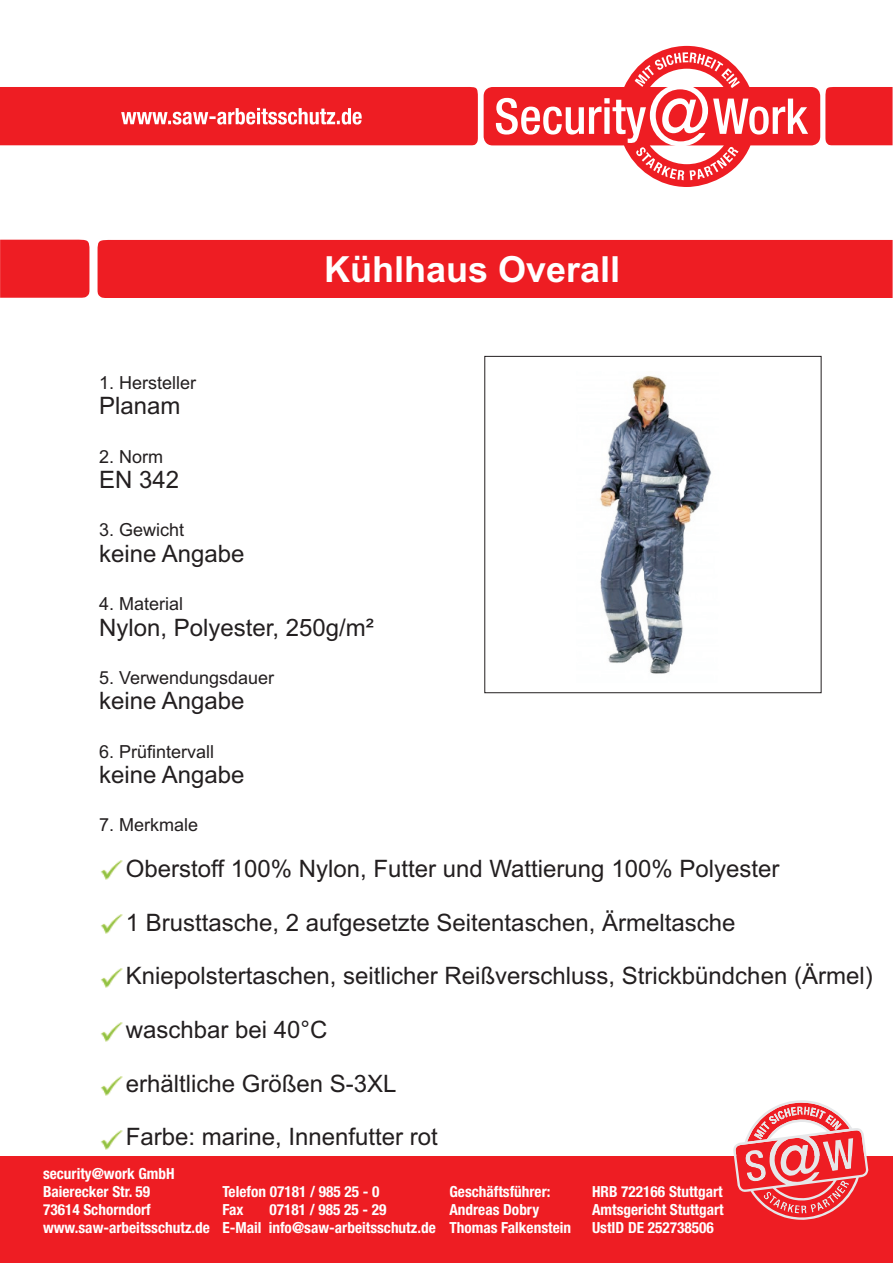
<style>
.page{position:relative;width:893px;height:1263px;background:#fff}
.page>*{position:absolute;margin:0;border:0;box-sizing:border-box;transform-origin:0 0}
.t1{font:700 36px "Arial";color:#fff}
.t2{font:24px "Arial";color:#231f20}
.t3{font:18px "Arial";color:#231f20}
.t4{font:700 condensed 15.3px/18.1px "Helvetica Neue LT Std";color:#fff}
</style>
<div class="page">
<svg style="left:484px;top:46px;width:336px;height:141px"></svg>
<svg style="left:496px;top:52px;width:312px;height:128px"></svg>
<div style="left:825px;top:87px;width:68px;height:58px;background:#ee1d23"></div>
<svg style="left:0;top:87px;width:478px;height:58px;background:#ef2b30"></svg>
<div style="left:0;top:1157px;width:893px;height:106px;background:#ee1d23"></div>
<div style="left:98px;top:240px;width:795px;height:58px;background:#ee1d23"></div>
<div style="left:0;top:239px;width:89px;height:59px;background:#ee1d23"></div>
<div style="left:485px;top:356px;width:336px;height:337px;border:1px solid #231f20"></div>
<svg style="left:733px;top:1100px;width:135px;height:120px"></svg>
<img style="left:101px;top:860px;width:22px;height:20px">
<img style="left:101px;top:914px;width:22px;height:20px">
<img style="left:101px;top:968px;width:22px;height:20px">
<img style="left:101px;top:1022px;width:22px;height:20px">
<img style="left:101px;top:1076px;width:22px;height:20px">
<img style="left:101px;top:1130px;width:22px;height:20px">
<img style="left:599px;top:376px;width:113px;height:298px">
<h1 class="t1" style="left:324px;top:255px;width:298px">Kühlhaus Overall</h1>
<p class="t3" style="left:99px;top:376px;width:99px">1. Hersteller</p>
<p class="t2" style="left:99px;top:397px;width:83px">Planam</p>
<p class="t3" style="left:99px;top:449px;width:66px">2. Norm</p>
<p class="t2" style="left:99px;top:471px;width:82px">EN 342</p>
<p class="t3" style="left:99px;top:523px;width:87px">3. Gewicht</p>
<p class="t2" style="left:99px;top:544px;width:147px">keine Angabe</p>
<p class="t3" style="left:99px;top:597px;width:86px">4. Material</p>
<p class="t2" style="left:99px;top:618px;width:276px">Nylon, Polyester, 250g/m²</p>
<p class="t3" style="left:99px;top:671px;width:177px">5. Verwendungsdauer</p>
<p class="t2" style="left:99px;top:692px;width:147px">keine Angabe</p>
<p class="t3" style="left:99px;top:744px;width:117px">6. Prüfintervall</p>
<p class="t2" style="left:99px;top:766px;width:147px">keine Angabe</p>
<p class="t3" style="left:99px;top:818px;width:101px">7. Merkmale</p>
<p class="t2" style="left:126px;top:859px;width:655px">Oberstoff 100% Nylon, Futter und Wattierung 100% Polyester</p>
<p class="t2" style="left:126px;top:913px;width:611px">1 Brusttasche, 2 aufgesetzte Seitentaschen, Ärmeltasche</p>
<p class="t2" style="left:126px;top:967px;width:748px">Kniepolstertaschen, seitlicher Reißverschluss, Strickbündchen (Ärmel)</p>
<p class="t2" style="left:126px;top:1020px;width:203px">waschbar bei 40°C</p>
<p class="t2" style="left:126px;top:1074px;width:272px">erhältliche Größen S-3XL</p>
<p class="t2" style="left:126px;top:1128px;width:314px">Farbe: marine, Innenfutter rot</p>
<p class="t4" style="left:43px;top:1167px;width:168px">security@work GmbH<br>Baierecker Str. 59<br>73614 Schorndorf www.saw-arbeitsschutz.de</p>
<p class="t4" style="left:222px;top:1185px;width:159px">Telefon 07181 / 985 25 - 0<br>Fax</p>
<p class="t4" style="left:222px;top:1203px;width:215px;text-align:center">07181 / 985 25 - 29<br>E-Mail info@saw-arbeitsschutz.de</p>
<p class="t4" style="left:449px;top:1185px;width:123px">Geschäftsführer:<br>Andreas Dobry<br>Thomas Falkenstein</p>
<p class="t4" style="left:592px;top:1185px;width:133px;text-align:justify">HRB 722166 Stuttgart Amtsgericht Stuttgart UstID DE 252738506</p>
</div>
